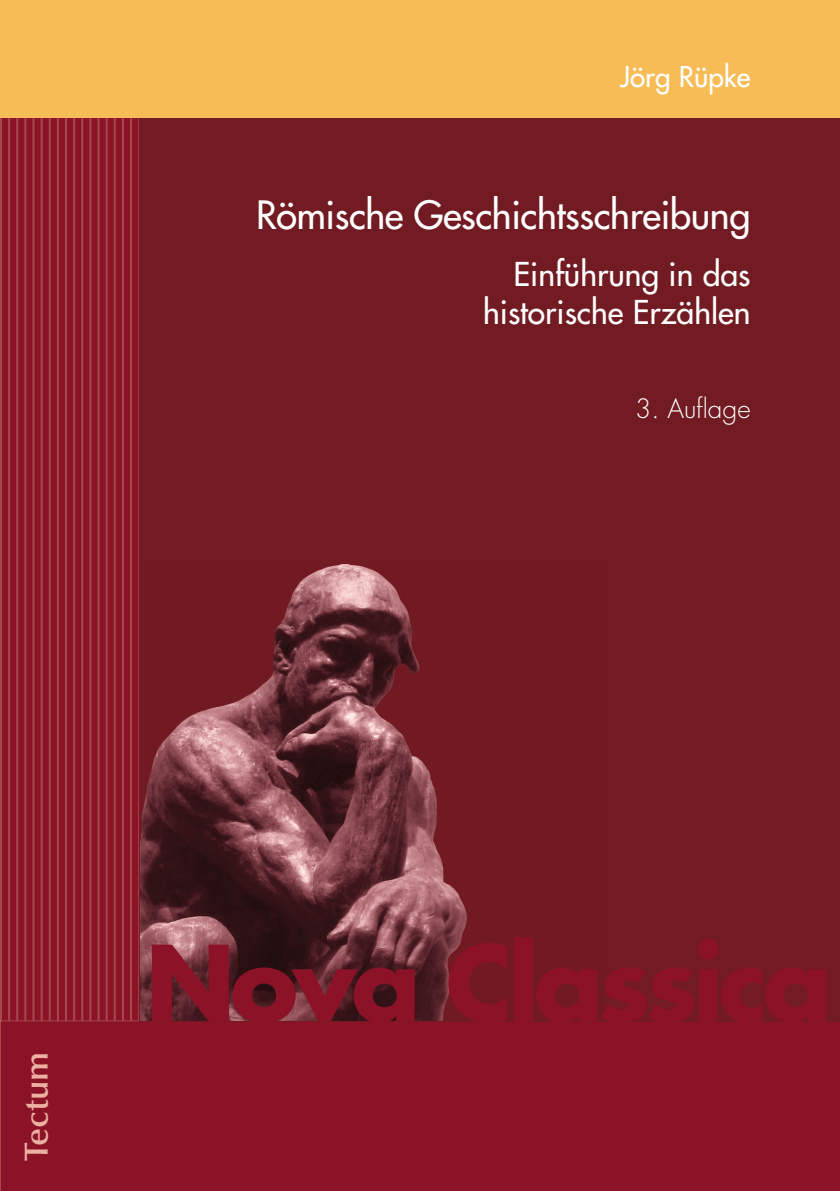
<style>
.page{position:relative;width:840px;height:1191px;background:#fff}
.page>*{position:absolute;margin:0;border:0;box-sizing:border-box;transform-origin:0 0}
.t1{font:700 102px "Futura";letter-spacing:-.05em;color:#8b1227}
.t2{font:38px "Futura";letter-spacing:-.01em;color:#fff}
.t3{font:600 33.6px "Optima";color:#ebb0a1}
.t4{font:32px/38.4px "Futura";color:#fff;text-align:right}
.t5{font:28px "Futura";color:#fff}
.t6{font:300 26px "Futura";color:#fff}
</style>
<div class="page">
<div style="left:0;top:0;width:839px;height:1191px;background:#8b1227"></div>
<svg style="left:0;top:118px;width:140px;height:902px"></svg>
<div style="left:0;top:0;width:839px;height:118px;background:#f7bc56"></div>
<svg style="left:0;top:1020px;width:140px;height:1px"></svg>
<div style="left:140px;top:118px;width:699px;height:903px;background:#721b22"></div>
<img style="left:140px;top:565px;width:327px;height:455px">
<p class="t5" style="left:619px;top:59px;width:132px">Jörg Rüpke</p>
<p class="t2" style="left:256px;top:191px;width:495px">Römische Geschichtsschreibung</p>
<p class="t4" style="left:483px;top:255px;width:269px">Einführung in das historische Erzählen</p>
<p class="t6" style="left:635px;top:392px;width:117px">3. Auflage</p>
<p class="t3" style="left:17px;top:1161px;width:111px;rotate:-90deg">Tectum</p>
<h1 class="t1" style="left:145px;top:915px;width:688px">Nova Classica</h1>
</div>
